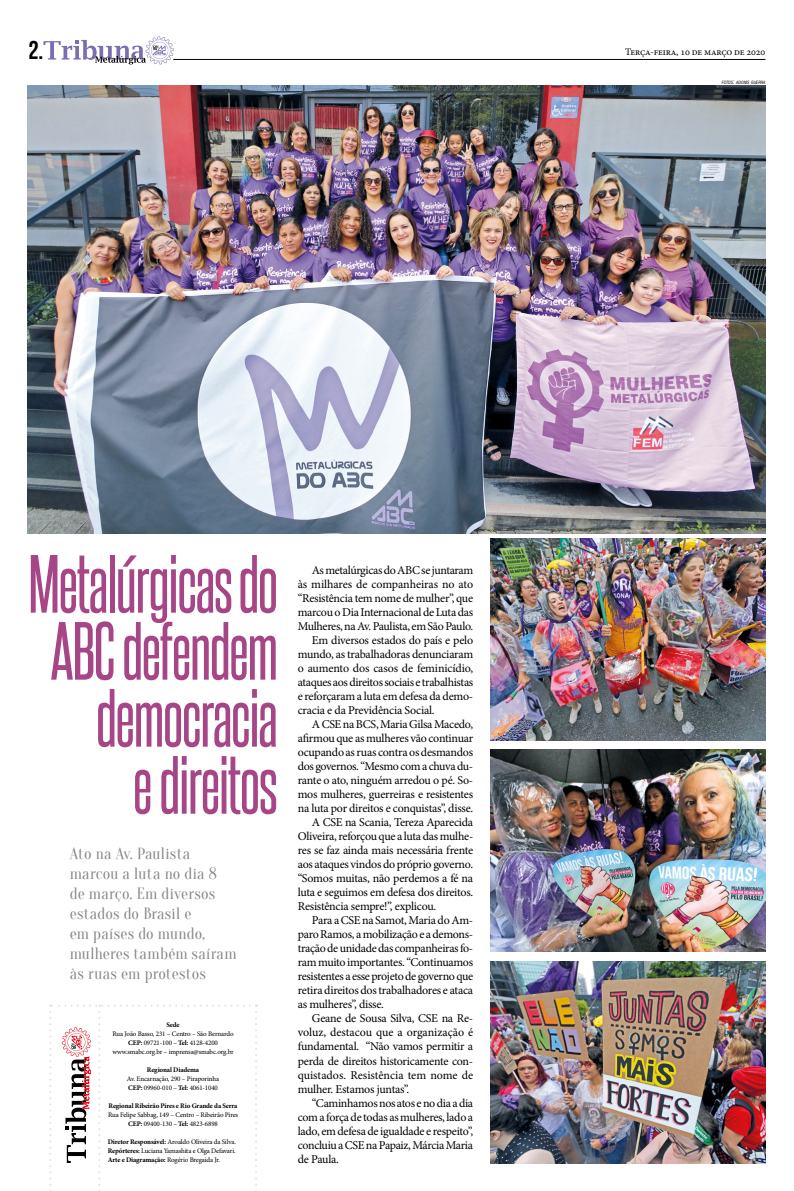
<style>
.page{position:relative;width:794px;height:1191px;background:#fff}
.page>*{position:absolute;margin:0;border:0;box-sizing:border-box;transform-origin:0 0}
.t1{font:70px/67px "Steelfish Rg";letter-spacing:-.02em;color:#a74686;text-align:right}
.t2{font:25.8px "Bebas Neue";color:#000}
.t3{font:16px/20px "Oranienbaum";letter-spacing:.01em;color:#878787}
.t4{font:12px "Minion Pro";letter-spacing:-.025em;color:#000}
.t5{font:12px "Minion Pro";letter-spacing:-.005em;color:#000}
.t6{font:12px "Minion Pro";color:#000}
.t7{font:10px "Minion Pro";letter-spacing:-.02em;color:#000}
.t8{font:7px/9px "Minion Pro";letter-spacing:-.02em;color:#000;text-align:center}
.t9{font:700 7px "Minion Pro";letter-spacing:-.02em;color:#000}
.t10{font:italic condensed 4.4px "Swiss 721 BT";color:#000}
.s1{font-weight:700}
.s2{font-size:6.2px}
</style>
<div class="page">
<svg style="left:49px;top:1004px;width:208px;height:187px"></svg>
<svg style="left:43px;top:36px;width:131px;height:28px"></svg>
<hr style="left:173px;top:59px;width:592px;height:1px;background:#000">
<img style="left:28px;top:85px;width:737px;height:448px">
<img style="left:490px;top:539px;width:275px;height:201px">
<img style="left:490px;top:750px;width:275px;height:202px">
<img style="left:490px;top:961px;width:275px;height:202px">
<h2 class="t2" style="left:28px;top:36px;width:17px">2.</h2>
<p class="t7" style="left:625px;top:45px;width:142px">Terça-feira, 10 de março de 2020</p>
<h1 class="t1" style="left:28px;top:548px;width:251px">Metalúrgicas do<br>ABC defendem democracia<br>e direitos</h1>
<h3 class="t3" style="left:70px;top:843px;width:168px">Ato na Av. Paulista marcou a luta no dia 8<br>de março. Em diversos estados do Brasil e<br>em países do mundo, mulheres também saíram às ruas em protestos</h3>
<p class="t9" style="left:166px;top:1020px;width:15px">Sede</p>
<p class="t8" style="left:112px;top:1029px;width:123px">Rua João Basso, 231 – Centro – São Bernardo<br><span class="s1">CEP:</span> 09721-100 – <span class="s1">Tel:</span> 4128-4200 www.smabc.org.br – imprensa@smabc.org.br</p>
<p class="t9" style="left:147px;top:1065px;width:54px">Regional Diadema</p>
<p class="t8" style="left:127px;top:1074px;width:94px;text-align:left">Av. Encarnação, 290 – Piraporinha<br><span class="s1">CEP:</span> 09960-010 – <span class="s1">Tel:</span> 4061-1040</p>
<p class="t9" style="left:109px;top:1101px;width:130px">Regional Ribeirão Pires e Rio Grande da Serra</p>
<p class="t8" style="left:108px;top:1110px;width:132px">Rua Felipe Sabbag, 149 – Centro – Ribeirão Pires<br><span class="s1">CEP:</span> 09400-130 – <span class="s1">Tel:</span> 4823-6898</p>
<p class="t8" style="left:108px;top:1137px;width:130px;text-align:justify"><span class="s1">Diretor Responsável:</span> Aroaldo Oliveira da Silva.<br><span class="s1">Repórteres:</span> Luciana Yamashita e Olga Defavari.<br><span class="s1">Arte e Diagramação:</span> Rogério Bregaida Jr.</p>
<p class="t4" style="left:312px;top:562px;width:163px">As metalúrgicas do ABC se juntaram</p>
<p class="t4" style="left:298px;top:576px;width:177px">às milhares de companheiras no ato</p>
<p class="t4" style="left:298px;top:590px;width:177px">“Resistência tem nome de mulher”, que</p>
<p class="t4" style="left:298px;top:604px;width:177px">marcou o Dia Internacional de Luta das</p>
<p class="t4" style="left:298px;top:618px;width:177px">Mulheres, na Av. Paulista, em São Paulo.</p>
<p class="t4" style="left:312px;top:632px;width:163px">Em diversos estados do país e pelo</p>
<p class="t4" style="left:298px;top:646px;width:177px">mundo, as trabalhadoras denunciaram</p>
<p class="t4" style="left:298px;top:660px;width:177px">o aumento dos casos de feminicídio,</p>
<p class="t4" style="left:298px;top:674px;width:177px">ataques aos direitos sociais e trabalhistas</p>
<p class="t4" style="left:298px;top:688px;width:177px">e reforçaram a luta em defesa da demo-</p>
<p class="t4" style="left:298px;top:702px;width:138px">cracia e da Previdência Social.</p>
<p class="t4" style="left:312px;top:716px;width:163px">A CSE na BCS, Maria Gilsa Macedo,</p>
<p class="t4" style="left:298px;top:730px;width:177px">afirmou que as mulheres vão continuar</p>
<p class="t4" style="left:298px;top:744px;width:177px">ocupando as ruas contra os desmandos</p>
<p class="t4" style="left:298px;top:758px;width:177px">dos governos. “Mesmo com a chuva du-</p>
<p class="t4" style="left:298px;top:772px;width:177px">rante o ato, ninguém arredou o pé. So-</p>
<p class="t4" style="left:298px;top:786px;width:177px">mos mulheres, guerreiras e resistentes</p>
<p class="t4" style="left:298px;top:800px;width:177px">na luta por direitos e conquistas”, disse.</p>
<p class="t4" style="left:312px;top:814px;width:163px">A CSE na Scania, Tereza Aparecida</p>
<p class="t4" style="left:298px;top:828px;width:177px">Oliveira, reforçou que a luta das mulhe-</p>
<p class="t4" style="left:298px;top:842px;width:177px">res se faz ainda mais necessária frente</p>
<p class="t4" style="left:298px;top:856px;width:177px">aos ataques vindos do próprio governo.</p>
<p class="t4" style="left:298px;top:870px;width:177px">“Somos muitas, não perdemos a fé na</p>
<p class="t4" style="left:298px;top:884px;width:177px">luta e seguimos em defesa dos direitos.</p>
<p class="t4" style="left:298px;top:898px;width:140px">Resistência sempre!”, explicou.</p>
<p class="t4" style="left:312px;top:912px;width:163px">Para a CSE na Samot, Maria do Am-</p>
<p class="t4" style="left:298px;top:926px;width:177px">paro Ramos, a mobilização e a demons-</p>
<p class="t4" style="left:298px;top:940px;width:177px">tração de unidade das companheiras fo-</p>
<p class="t4" style="left:298px;top:954px;width:177px">ram muito importantes. “Continuamos</p>
<p class="t4" style="left:298px;top:968px;width:177px">resistentes a esse projeto de governo que</p>
<p class="t4" style="left:298px;top:982px;width:177px">retira direitos dos trabalhadores e ataca</p>
<p class="t4" style="left:298px;top:996px;width:88px">as mulheres”, disse.</p>
<p class="t4" style="left:312px;top:1010px;width:163px">Geane de Sousa Silva, CSE na Re-</p>
<p class="t5" style="left:298px;top:1024px;width:177px">voluz, destacou que a organização é</p>
<p class="t4" style="left:298px;top:1038px;width:177px">fundamental. “Não vamos permitir a</p>
<p class="t4" style="left:298px;top:1052px;width:177px">perda de direitos historicamente con-</p>
<p class="t6" style="left:298px;top:1066px;width:177px">quistados. Resistência tem nome de</p>
<p class="t4" style="left:298px;top:1080px;width:113px">mulher. Estamos juntas”.</p>
<p class="t4" style="left:312px;top:1094px;width:163px">“Caminhamos nos atos e no dia a dia</p>
<p class="t4" style="left:298px;top:1108px;width:177px">com a força de todas as mulheres, lado a</p>
<p class="t4" style="left:298px;top:1122px;width:177px">lado, em defesa de igualdade e respeito”,</p>
<p class="t4" style="left:298px;top:1136px;width:177px">concluiu a CSE na Papaiz, Márcia Maria</p>
<p class="t4" style="left:298px;top:1150px;width:43px">de Paula.</p>
<p class="t10" style="left:722px;top:80px;width:45px">FOTOS<span class="s2">:</span> ADONIS GUERRA</p>
</div>
